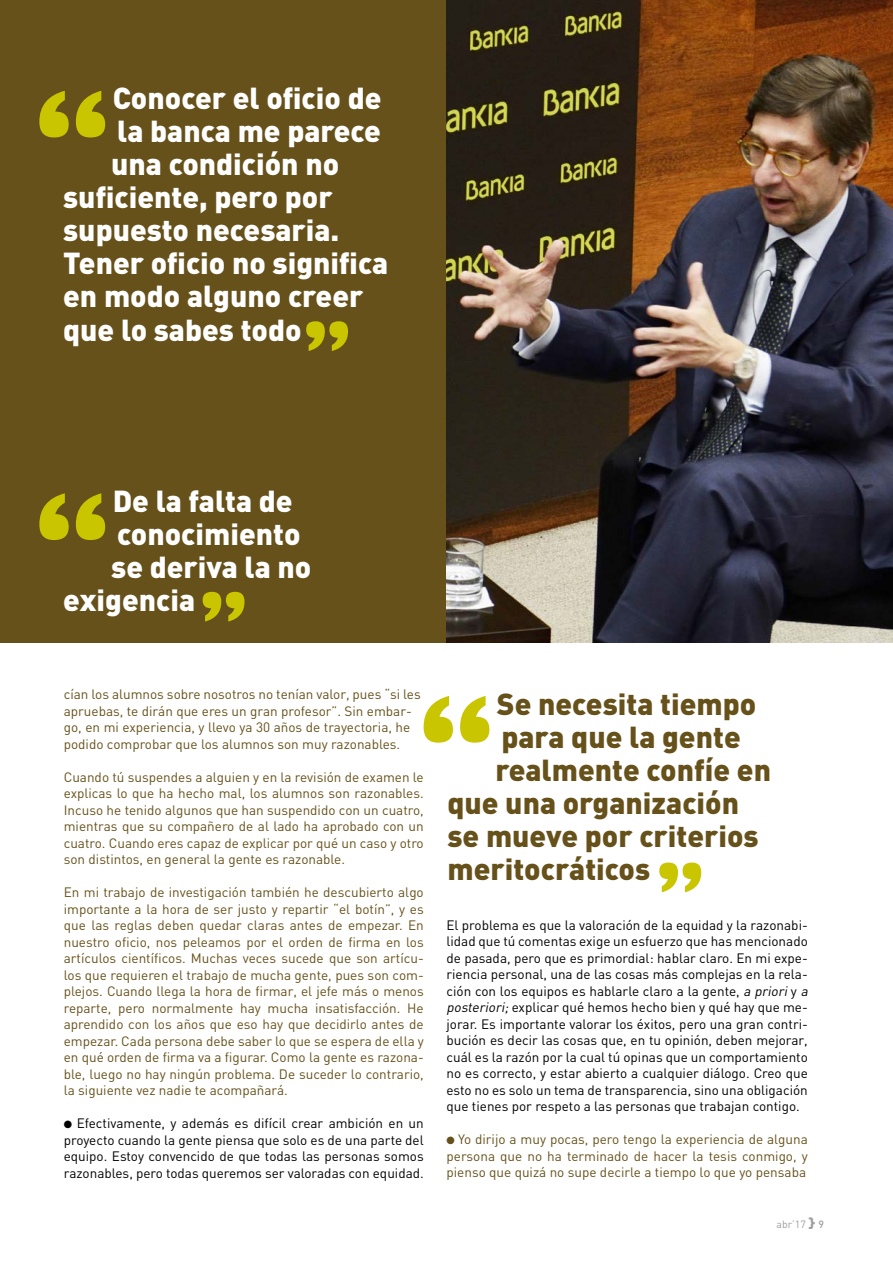
<style>
.page{position:relative;width:893px;height:1263px;background:#fff}
.page>*{position:absolute;margin:0;border:0;box-sizing:border-box;transform-origin:0 0}
.t1{font:900 30px "DIN";color:#fff}
.t2{font:900 30px "DIN";color:#66511a}
.t3{font:13.5px/16.5px "DIN";color:#66511a;text-align:justify}
.t4{font:13.5px/16.5px "DIN";color:#000;text-align:justify}
.t5{font:10.5px "DIN";color:#9c9e9f}
.s1{font-style:italic}
.s2{font-weight:900;font-size:13.5px}
.s3{font-weight:500}
</style>
<div class="page">
<div style="left:0;top:0;width:459px;height:642px;background:#66511a"></div>
<img style="left:446px;top:0;width:447px;height:642px">
<svg style="left:39px;top:91px;width:66px;height:46px"></svg>
<svg style="left:306px;top:321px;width:42px;height:30px"></svg>
<svg style="left:39px;top:493px;width:66px;height:47px"></svg>
<svg style="left:203px;top:592px;width:41px;height:29px"></svg>
<svg style="left:424px;top:696px;width:65px;height:47px"></svg>
<svg style="left:659px;top:862px;width:42px;height:30px"></svg>
<h1 class="t1" style="left:113px;top:79px;width:270px">Conocer el oficio de</h1>
<h1 class="t1" style="left:117px;top:112px;width:265px">la banca me parece</h1>
<h1 class="t1" style="left:111px;top:145px;width:229px">una condición no</h1>
<h1 class="t1" style="left:63px;top:178px;width:271px">suficiente, pero por</h1>
<h1 class="t1" style="left:63px;top:211px;width:278px">supuesto necesaria.</h1>
<h1 class="t1" style="left:63px;top:244px;width:327px">Tener oficio no significa</h1>
<h1 class="t1" style="left:63px;top:277px;width:302px">en modo alguno creer</h1>
<h1 class="t1" style="left:63px;top:310px;width:240px">que lo sabes todo</h1>
<h1 class="t1" style="left:113px;top:481px;width:181px">De la falta de</h1>
<h1 class="t1" style="left:117px;top:514px;width:185px">conocimiento</h1>
<h1 class="t1" style="left:111px;top:547px;width:202px">se deriva la no</h1>
<h1 class="t1" style="left:63px;top:580px;width:134px">exigencia</h1>
<p class="t3" style="left:64px;top:686px;width:359px;text-align:left">cían los alumnos sobre nosotros no tenían valor, pues “si les apruebas, te dirán que eres un gran profesor”. Sin embar&shy;go, en mi experiencia, y llevo ya 30 años de trayectoria, he podido comprobar que los alumnos son muy razonables.</p>
<p class="t3" style="left:64px;top:768px;width:362px">Cuando tú suspendes a alguien y en la revisión de examen le explicas lo que ha hecho mal, los alumnos son razonables.<br>Incuso he tenido algunos que han suspendido con un cuatro, mientras que su compañero de al lado ha aprobado con un cuatro. Cuando eres capaz de explicar por qué un caso y otro son distintos, en general la gente es razonable.</p>
<p class="t3" style="left:64px;top:884px;width:362px">En mi trabajo de investigación también he descubierto algo importante a la hora de ser justo y repartir “el botín”, y es que las reglas deben quedar claras antes de empezar. En nuestro oficio, nos peleamos por el orden de firma en los artículos científicos. Muchas veces sucede que son artícu&shy;los que requieren el trabajo de mucha gente, pues son com&shy;plejos. Cuando llega la hora de firmar, el jefe más o menos reparte, pero normalmente hay mucha insatisfacción. He aprendido con los años que eso hay que decidirlo antes de empezar. Cada persona debe saber lo que se espera de ella y en qué orden de firma va a figurar. Como la gente es razona&shy;ble, luego no hay ningún problema. De suceder lo contrario, la siguiente vez nadie te acompañará.</p>
<p class="t4" style="left:64px;top:1115px;width:362px">● Efectivamente, y además es difícil crear ambición en un proyecto cuando la gente piensa que solo es de una parte del equipo. Estoy convencido de que todas las personas somos razonables, pero todas queremos ser valoradas con equidad.</p>
<h1 class="t2" style="left:497px;top:684px;width:261px">Se necesita tiempo</h1>
<h1 class="t2" style="left:501px;top:717px;width:241px">para que la gente</h1>
<h1 class="t2" style="left:495px;top:750px;width:277px">realmente confíe en</h1>
<h1 class="t2" style="left:447px;top:783px;width:293px">que una organización</h1>
<h1 class="t2" style="left:447px;top:816px;width:313px">se mueve por criterios</h1>
<h1 class="t2" style="left:447px;top:849px;width:204px">meritocráticos</h1>
<p class="t4" style="left:446px;top:916px;width:366px;text-align:left">El problema es que la valoración de la equidad y la razonabi&shy;lidad que tú comentas exige un esfuerzo que has mencionado de pasada, pero que es primordial: hablar claro. En mi expe&shy;riencia personal, una de las cosas más complejas en la rela&shy;ción con los equipos es hablarle claro a la gente, <span class="s1">a priori</span> y <span class="s1">a posteriori;</span>explicar qué hemos hecho bien y qué hay que me&shy;jorar. Es importante valorar los éxitos, pero una gran contri&shy;bución es decir las cosas que, en tu opinión, deben mejorar, cuál es la razón por la cual tú opinas que un comportamiento no es correcto, y estar abierto a cualquier diálogo. Creo que esto no es solo un tema de transparencia, sino una obligación que tienes por respeto a las personas que trabajan contigo.</p>
<p class="t3" style="left:446px;top:1131px;width:363px">● Yo dirijo a muy pocas, pero tengo la experiencia de alguna persona que no ha terminado de hacer la tesis conmigo, y pienso que quizá no supe decirle a tiempo lo que yo pensaba</p>
<p class="t5" style="left:776px;top:1217px;width:49px">abr’17 <span class="s2">}</span> <span class="s3">9</span></p>
</div>
